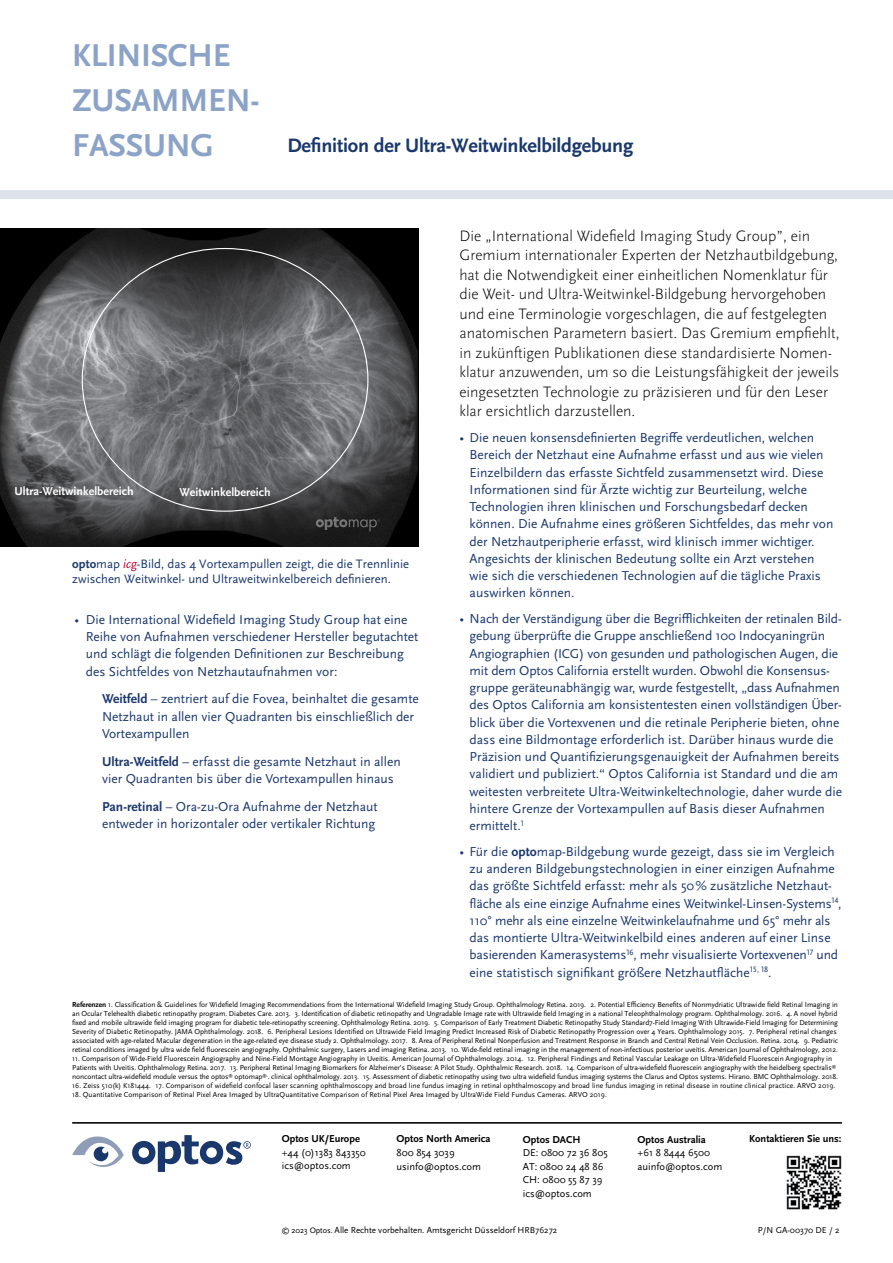
<style>
.page{position:relative;width:893px;height:1263px;background:#fff}
.page>*{position:absolute;margin:0;border:0;box-sizing:border-box;transform-origin:0 0}
.t1{font:700 33px/45px "Scala Sans OT";letter-spacing:-.01em;color:#8ca3c8}
.t2{font:700 20.25px "Scala Sans OT";letter-spacing:-.01em;color:#1b386c}
.t3{font:300 15.75px/19.5px "Scala Sans OT";color:#000}
.t4{font:13.5px/17.2px "Scala Sans OT";color:#1b386c}
.t5{font:12.75px/15.3px "Scala Sans OT";color:#1b386c}
.t6{font:700 12px "Scala Sans OT";color:#fff}
.t7{font:10.5px/13.5px "Scala Sans OT";color:#000}
.t8{font:700 10.5px "Scala Sans OT";color:#000}
.t9{font:9px "Scala Sans OT";color:#000}
.t10{font:7.5px/9px "Scala Sans OT";letter-spacing:-.01em;color:#000}
.s1{font-weight:700}
.s2{font-style:italic;color:#b50938}
.s3{font-size:8.25px}
</style>
<div class="page">
<div style="left:0;top:190px;width:893px;height:9px;background:#dde2ed"></div>
<img style="left:0;top:229px;width:419px;height:317px">
<svg style="left:315px;top:517px;width:65px;height:14px"></svg>
<hr style="left:72px;top:1122px;width:770px;height:1px;background:#000">
<svg style="left:72px;top:1136px;width:52px;height:31px"></svg>
<svg style="left:132px;top:1135px;width:119px;height:37px"></svg>
<img style="left:786px;top:1155px;width:56px;height:55px">
<h1 class="t1" style="left:72px;top:34px;width:189px">KLINISCHE<br>ZUSAMMEN-<br>FASSUNG</h1>
<h2 class="t2" style="left:287px;top:134px;width:347px">Definition der Ultra-Weitwinkelbildgebung</h2>
<h3 class="t6" style="left:15px;top:484px;width:121px">Ultra-Weitwinkelbereich</h3>
<h3 class="t6" style="left:180px;top:485px;width:92px">Weitwinkelbereich</h3>
<h3 class="t5" style="left:72px;top:556px;width:338px"><span class="s1">opto</span>map <span class="s2">icg</span>-Bild, das 4 Vortexampullen zeigt, die die Trennlinie zwischen Weitwinkel- und Ultraweitwinkelbereich definieren.</h3>
<h3 class="t4" style="left:86px;top:611px;width:334px;text-indent:-11px">• Die International Widefield Imaging Study Group hat eine Reihe von Aufnahmen verschiedener Hersteller begutachtet und schlägt die folgenden Definitionen zur Beschreibung des Sichtfeldes von Netzhautaufnahmen vor:</h3>
<h3 class="t4" style="left:102px;top:691px;width:318px"><span class="s1">Weitfeld</span> – zentriert auf die Fovea, beinhaltet die gesamte<br>Netzhaut in allen vier Quadranten bis einschließlich der<br>Vortexampullen</h3>
<h3 class="t4" style="left:102px;top:753px;width:300px"><span class="s1">Ultra-Weitfeld</span> – erfasst die gesamte Netzhaut in allen vier Quadranten bis über die Vortexampullen hinaus</h3>
<h3 class="t4" style="left:102px;top:798px;width:277px"><span class="s1">Pan-retinal</span> – Ora-zu-Ora Aufnahme der Netzhaut entweder in horizontaler oder vertikaler Richtung</h3>
<p class="t3" style="left:459px;top:226px;width:381px">Die „International Widefield Imaging Study Group”, ein Gremium internationaler Experten der Netzhautbildgebung, hat die Notwendigkeit einer einheitlichen Nomenklatur für die Weit- und Ultra-Weitwinkel-Bildgebung hervorgehoben und eine Terminologie vorgeschlagen, die auf festgelegten anatomischen Parametern basiert. Das Gremium empfiehlt, in zukünftigen Publikationen diese standardisierte Nomen&shy;klatur anzuwenden, um so die Leistungsfähigkeit der jeweils eingesetzten Technologie zu präzisieren und für den Leser klar ersichtlich darzustellen.</p>
<p class="t4" style="left:470px;top:429px;width:365px;text-indent:-10px">• Die neuen konsensdefinierten Begriffe verdeutlichen, welchen Bereich der Netzhaut eine Aufnahme erfasst und aus wie vielen Einzelbildern das erfasste Sichtfeld zusammensetzt wird. Diese Informationen sind für Ärzte wichtig zur Beurteilung, welche Technologien ihren klinischen und Forschungsbedarf decken können. Die Aufnahme eines größeren Sichtfeldes, das mehr von der Netzhautperipherie erfasst, wird klinisch immer wichtiger.<br>Angesichts der klinischen Bedeutung sollte ein Arzt verstehen wie sich die verschiedenen Technologien auf die tägliche Praxis auswirken können.</p>
<p class="t4" style="left:470px;top:610px;width:374px;text-indent:-10px">• Nach der Verständigung über die Begrifflichkeiten der retinalen Bild&shy;gebung überprüfte die Gruppe anschließend 100 Indocyaningrün Angiographien (ICG) von gesunden und pathologischen Augen, die mit dem Optos California erstellt wurden. Obwohl die Konsensus-- gruppe geräteunabhängig war, wurde festgestellt, „dass Aufnahmen des Optos California am konsistentesten einen vollständigen Über&shy;blick über die Vortexvenen und die retinale Peripherie bieten, ohne dass eine Bildmontage erforderlich ist. Darüber hinaus wurde die Präzision und Quantifizierungsgenauigkeit der Aufnahmen bereits validiert und publiziert.“ Optos California ist Standard und die am weitesten verbreitete Ultra-Weitwinkeltechnologie, daher wurde die hintere Grenze der Vortexampullen auf Basis dieser Aufnahmen ermittelt.<sup>1</sup></p>
<p class="t4" style="left:470px;top:843px;width:373px;text-indent:-10px">• Für die <span class="s1">opto</span>map-Bildgebung wurde gezeigt, dass sie im Vergleich zu anderen Bildgebungstechnologien in einer einzigen Aufnahme das größte Sichtfeld erfasst: mehr als 50 % zusätzliche Netzhaut&shy;fläche als eine einzige Aufnahme eines Weitwinkel-Linsen-Systems<sup>14</sup>, 110° mehr als eine einzelne Weitwinkelaufnahme und 65° mehr als das montierte Ultra-Weitwinkelbild eines anderen auf einer Linse basierenden Kamerasystems<sup>16</sup>, mehr visualisierte Vortexvenen<sup>17</sup> und eine statistisch signifikant größere Netzhautfläche<sup>15,</sup> <sup>18</sup>.</p>
<p class="t10" style="left:72px;top:1000px;width:767px"><span class="s1">Referenzen</span> 1. Classification &amp; Guidelines for Widefield Imaging Recommendations from the International Widefield Imaging Study Group. Ophthalmology Retina. 2019. 2. Potential Efficiency Benefits of Nonmydriatic Ultrawide field Retinal Imaging in an Ocular Telehealth diabetic retinopathy program. Diabetes Care. 2013. 3. Identification of diabetic retinopathy and Ungradable Image rate with Ultrawide field Imaging in a national Teleophthalmology program. Ophthalmology. 2016. 4. A novel hybrid fixed and mobile ultrawide field imaging program for diabetic tele-retinopathy screening. Ophthalmology Retina. 2019. 5. Comparison of Early Treatment Diabetic Retinopathy Study Standard7-Field Imaging With Ultrawide-Field Imaging for Determining Severity of Diabetic Retinopathy. JAMA Ophthalmology. 2018. 6. Peripheral Lesions Identified on Ultrawide Field Imaging Predict Increased Risk of Diabetic Retinopathy Progression over 4 Years. Ophthalmology 2015. 7. Peripheral retinal changes associated with age-related Macular degeneration in the age-related eye disease study 2. Ophthalmology. 2017. 8. Area of Peripheral Retinal Nonperfusion and Treatment Response in Branch and Central Retinal Vein Occlusion. Retina. 2014. 9. Pediatric retinal conditions imaged by ultra wide field fluorescein angiography. Ophthalmic surgery, Lasers and imaging Retina. 2013. 10. Wide-field retinal imaging in the management of non-infectious posterior uveitis. American Journal of Ophthalmology, 2012.</p>
<p class="t10" style="left:72px;top:1054px;width:767px">11. Comparison of Wide-Field Fluorescein Angiography and Nine-Field Montage Angiography in Uveitis. American Journal of Ophthalmology. 2014. 12. Peripheral Findings and Retinal Vascular Leakage on Ultra-Widefield Fluorescein Angiography in<br>Patients with Uveitis. Ophthalmology Retina. 2017. 13. Peripheral Retinal Imaging Biomarkers for Alzheimer’s Disease: A Pilot Study. Ophthalmic Research. 2018. 14. Comparison of ultra-widefield fluorescein angiography with the heidelberg spectralis<sup>® </sup>noncontact ultra-widefield module versus the optos<sup>®</sup> optomap<sup>®.</sup>. clinical ophthalmology. 2013. 15. Assessment of diabetic retinopathy using two ultra widefield fundus imaging systems the Clarus and Optos systems. Hirano. BMC Ophthalmology. 2018.</p>
<p class="t10" style="left:72px;top:1081px;width:764px">16. Zeiss 510(k) K181444. 17. Comparison of widefield confocal laser scanning ophthalmoscopy and broad line fundus imaging in retinal ophthalmoscopy and broad line fundus imaging in retinal disease in routine clinical practice. ARVO 2019.</p>
<p class="t10" style="left:72px;top:1090px;width:536px">18. Quantitative Comparison of Retinal Pixel Area Imaged by UltraQuantitative Comparison of Retinal Pixel Area Imaged by UltraWide Field Fundus Cameras. ARVO 2019.</p>
<h3 class="t8" style="left:282px;top:1133px;width:80px">Optos UK/Europe</h3>
<h3 class="t7" style="left:282px;top:1146px;width:86px">+44 (0)1383 843350 ics@optos.com</h3>
<h3 class="t8" style="left:397px;top:1133px;width:95px">Optos North America</h3>
<h3 class="t7" style="left:397px;top:1146px;width:86px">800 854 3039 usinfo@optos.com</h3>
<h3 class="t8" style="left:523px;top:1133px;width:59px">Optos DACH</h3>
<h3 class="t7" style="left:523px;top:1146px;width:87px">DE: 0800 72 36 805<br>AT: 0800 24 48 86<br>CH: 0800 55 87 39 ics@optos.com</h3>
<h3 class="t8" style="left:638px;top:1133px;width:70px">Optos Australia</h3>
<h3 class="t7" style="left:638px;top:1146px;width:86px">+61 8 8444 6500 auinfo@optos.com</h3>
<h3 class="t8" style="left:749px;top:1133px;width:94px">Kontaktieren Sie uns:</h3>
<p class="t9" style="left:281px;top:1225px;width:277px"><span class="s3">© 2023 Optos.</span> Alle Rechte vorbehalten. Amtsgericht Düsseldorf HRB76272</p>
<p class="t9" style="left:758px;top:1225px;width:83px">P/N GA-00370 DE / 2</p>
</div>
